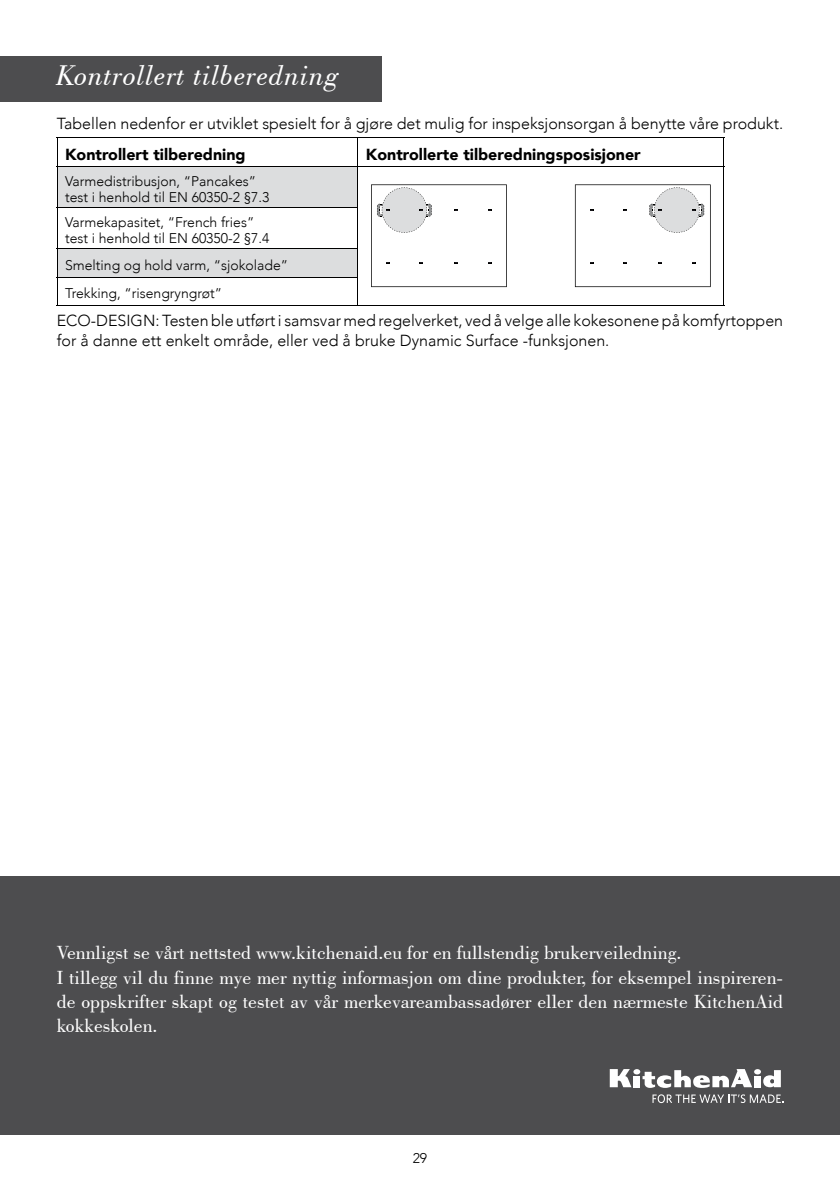
<style>
.page{position:relative;width:840px;height:1191px;background:#fff}
.page>*{position:absolute;margin:0;border:0;box-sizing:border-box;transform-origin:0 0}
.t1{font:italic 30px "Bodoni BT";letter-spacing:.02em;color:#fff}
.t2{font:20px/24px "Bodoni BT";color:#fff}
.t3{font:300 16px/20px "Avenir";color:#000}
.t4{font:900 16px "Avenir";color:#000}
.t5{font:300 14px/16px "Avenir";color:#000}
</style>
<div class="page">
<div style="left:0;top:57px;width:381px;height:45px;background:#4d4d4f"></div>
<hr style="left:57px;top:137px;width:300px;height:1px;background:#000">
<hr style="left:357px;top:137px;width:366px;height:1px;background:#000">
<svg style="left:723px;top:138px;width:1px;height:28px"></svg>
<hr style="left:357px;top:166px;width:366px;height:1px;background:#000">
<hr style="left:723px;top:166px;width:1px;height:41px;background:#000">
<hr style="left:723px;top:207px;width:1px;height:42px;background:#000">
<svg style="left:57px;top:138px;width:301px;height:167px"></svg>
<svg style="left:723px;top:249px;width:1px;height:56px"></svg>
<hr style="left:57px;top:305px;width:300px;height:1px;background:#000">
<hr style="left:357px;top:305px;width:366px;height:1px;background:#000">
<svg style="left:371px;top:184px;width:135px;height:103px"></svg>
<svg style="left:574px;top:184px;width:136px;height:103px"></svg>
<div style="left:0;top:876px;width:839px;height:258px;background:#4d4d4f"></div>
<svg style="left:652px;top:1094px;width:129px;height:9px"></svg>
<svg style="left:609px;top:1069px;width:171px;height:19px"></svg>
<h1 class="t1" style="left:57px;top:57px;width:284px">Kontrollert tilberedning</h1>
<p class="t3" style="left:57px;top:114px;width:727px">Tabellen nedenfor er utviklet spesielt for å gjøre det mulig for inspeksjonsorgan å benytte våre produkt.</p>
<p class="t4" style="left:65px;top:141px;width:182px">Kontrollert tilberedning</p>
<p class="t4" style="left:365px;top:141px;width:276px">Kontrollerte tilberedningsposisjoner</p>
<p class="t5" style="left:65px;top:173px;width:206px">Varmedistribusjon, “Pancakes” test i henhold til EN 60350-2 §7.3</p>
<p class="t5" style="left:65px;top:214px;width:206px">Varmekapasitet, “French fries” test i henhold til EN 60350-2 §7.4</p>
<p class="t5" style="left:65px;top:251px;width:224px;line-height:28.4px">Smelting og hold varm, “sjokolade”<br>Trekking, “risengryngrøt”</p>
<p class="t3" style="left:57px;top:310px;width:727px">ECO-DESIGN: Testen ble utført i samsvar med regelverket, ved å velge alle kokesonene på komfyrtoppen for å danne ett enkelt område, eller ved å bruke Dynamic Surface -funksjonen.</p>
<p class="t2" style="left:57px;top:940px;width:727px">Vennligst se vårt nettsted www.kitchenaid.eu for en fullstendig brukerveiledning.<br>I tillegg vil du finne mye mer nyttig informasjon om dine produkter, for eksempel inspireren&shy;de oppskrifter skapt og testet av vår merkevareambassadører eller den nærmeste KitchenAid kokkeskolen.</p>
<p class="t5" style="left:412px;top:1149px;width:16px">29</p>
</div>
